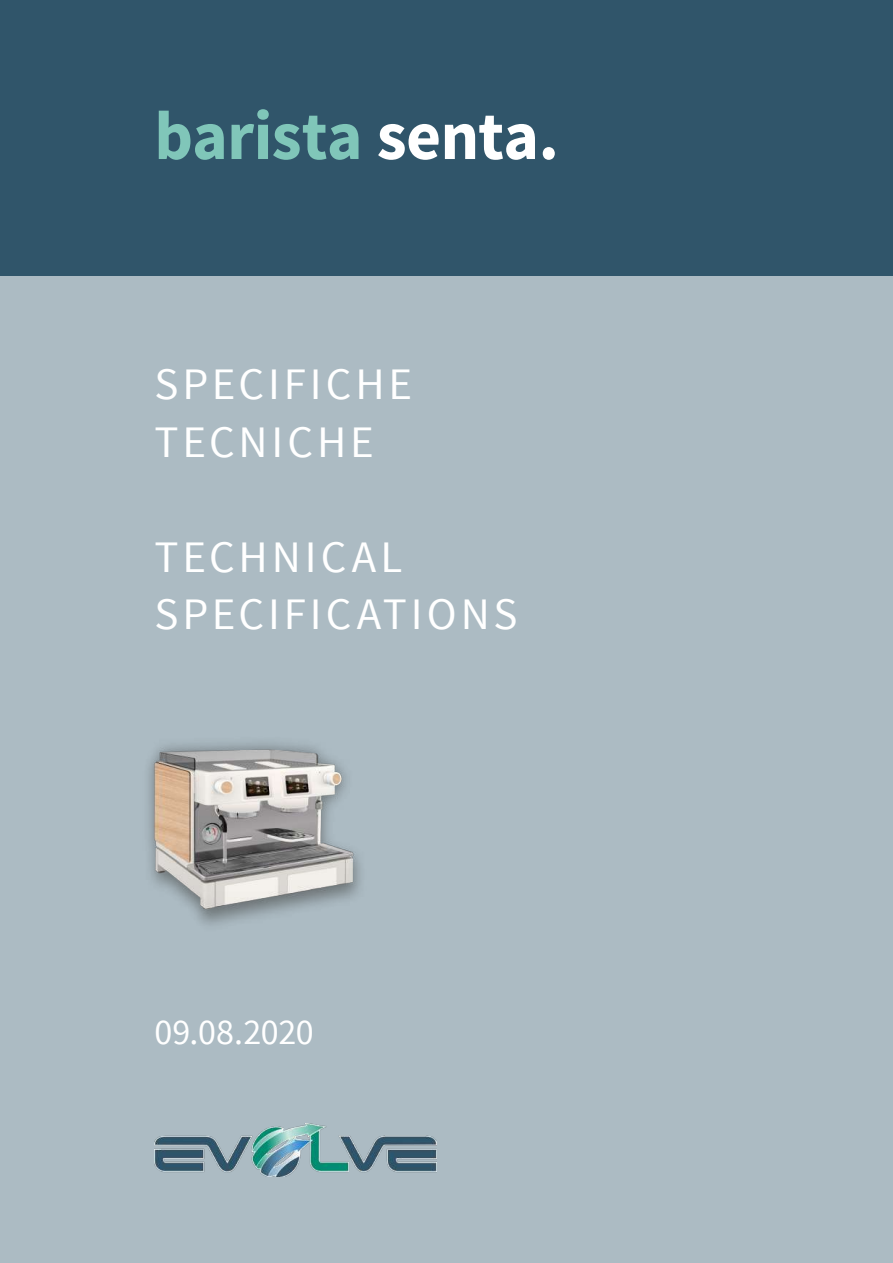
<style>
.page{position:relative;width:893px;height:1263px;background:#fff}
.page>*{position:absolute;margin:0;border:0;box-sizing:border-box;transform-origin:0 0}
.t1{font:700 69px "Source Sans Pro";letter-spacing:-.01em;color:#80c6b9}
.t2{font:45px/57.4px "Source Sans Pro";letter-spacing:.085em;color:#fff}
.t3{font:36px "Source Sans Pro";letter-spacing:-.01em;color:#fff}
.s1{color:#fff}
</style>
<div class="page">
<div style="left:0;top:0;width:893px;height:276px;background:#30556a"></div>
<div style="left:0;top:276px;width:893px;height:987px;background:#acbbc3"></div>
<img style="left:154px;top:1124px;width:282px;height:53px">
<img style="left:148px;top:742px;width:213px;height:183px">
<h1 class="t1" style="left:154px;top:92px;width:406px">barista <span class="s1">senta.</span></h1>
<p class="t2" style="left:154px;top:356px;width:259px">SPECIFICHE<br>TECNICHE</p>
<p class="t2" style="left:154px;top:529px;width:365px">TECHNICAL<br>SPECIFICATIONS</p>
<p class="t3" style="left:154px;top:1010px;width:161px">09.08.2020</p>
</div>
